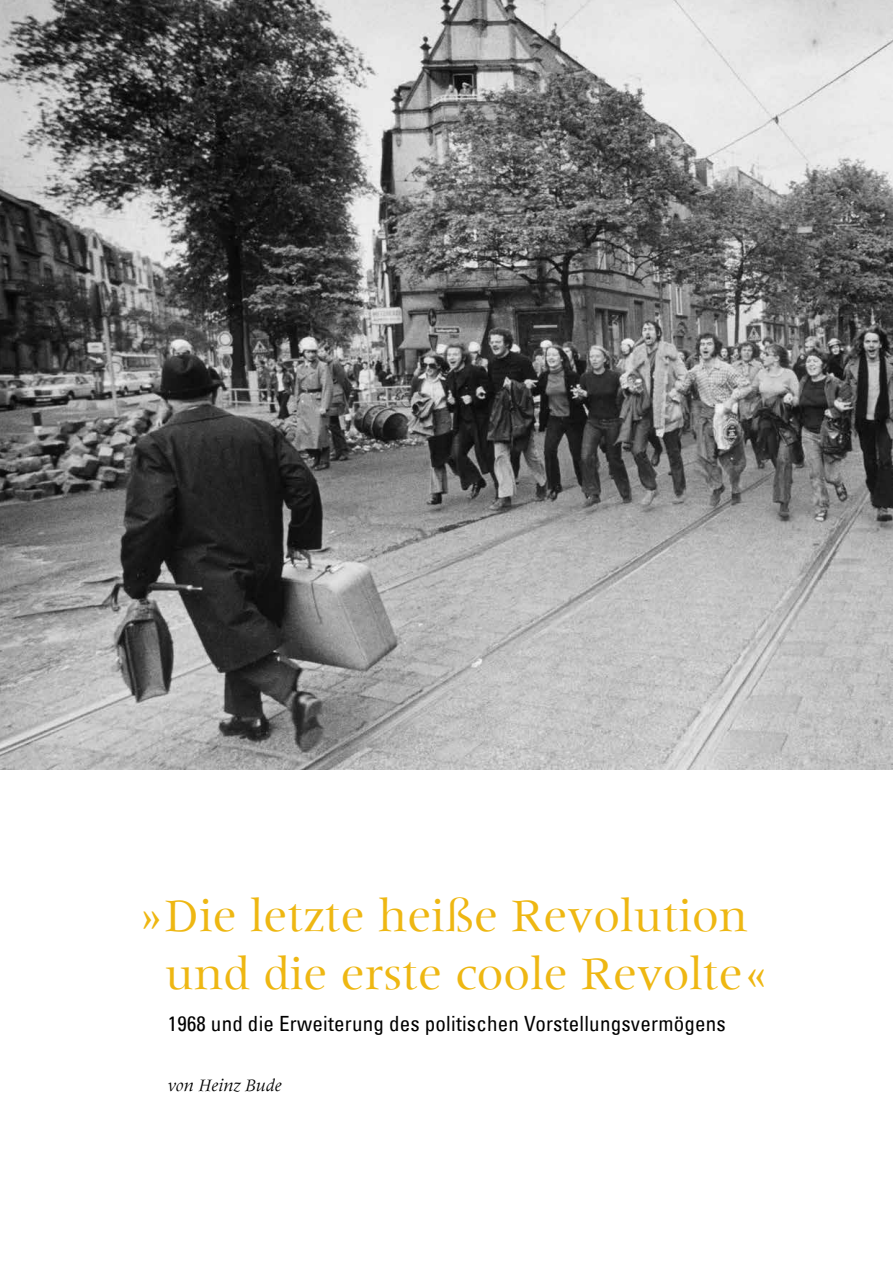
<style>
.page{position:relative;width:893px;height:1263px;background:#fff}
.page>*{position:absolute;margin:0;border:0;box-sizing:border-box;transform-origin:0 0}
.t1{font:48px/57.6px "Meridien";color:#eeb712;text-align:center}
.t2{font:condensed 21px "Univers Com 57";letter-spacing:.01em;color:#000}
.t3{font:italic 18px "Meridien Com";color:#000}
</style>
<div class="page">
<img style="left:0;top:0;width:893px;height:769px">
<h1 class="t1" style="left:138px;top:887px;width:633px">»Die letzte heiße Revolution und die erste coole Revolte«</h1>
<p class="t2" style="left:168px;top:1010px;width:559px">1968 und die Erweiterung des politischen Vorstellungsvermögens</p>
<p class="t3" style="left:168px;top:1074px;width:116px">von Heinz Bude</p>
</div>
